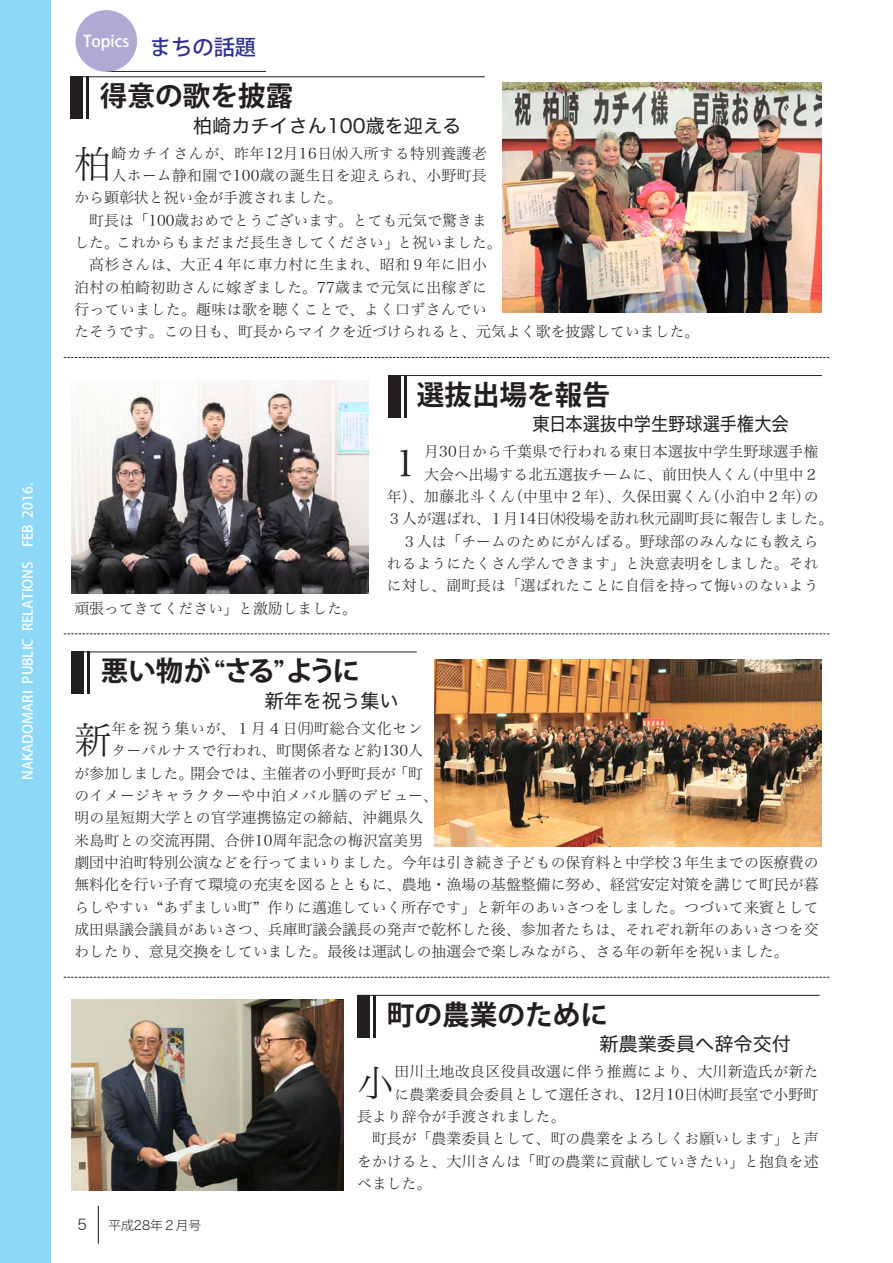
<style>
.page{position:relative;width:893px;height:1263px;background:#fff}
.page>*{position:absolute;margin:0;border:0;box-sizing:border-box;transform-origin:0 0}
.t1{font:37.2px "Hira Min Pro W2";color:#231f20}
.t2{font:700 27.6px "Koz Go Pro";color:#231f20}
.t3{font:700 27.6px "Koz Go Pro";letter-spacing:-.07em;color:#231f20}
.t4{font:19.2px "Hira Kaku Std W4";color:#231f20}
.t5{font:19.2px "Hira Kaku Std W4";color:#231f20;scale:.9 1}
.t6{font:500 15.9px "Koz Go Pro";color:#fff}
.t7{font:14.85px "Hira Min Pro W2";color:#231f20}
.t8{font:14.85px "Hira Min Pro W2";letter-spacing:.02em;color:#231f20}
.t9{font:14.85px "Hira Min Pro W2";letter-spacing:.025em;color:#231f20}
.t10{font:14.85px "Hira Min Pro W2";letter-spacing:.035em;color:#231f20}
.t11{font:14.85px "Hira Min Pro W2";letter-spacing:.04em;color:#231f20}
.t12{font:14.85px "Hira Min Pro W2";letter-spacing:.055em;color:#231f20}
.t13{font:14.85px "Hira Kaku Std W2";color:#231f20}
.t14{font:500 13.8px "Koz Go Pro";color:#fff}
.t15{font:300 12.75px "Koz Go Pro";color:#231f20}
.s1{font-size:21.3px;color:#2e3092}
.s2{font-family:"Koz Min Pr 6 N";font-weight:800}
.s3{font-family:"Hira Kaku Std W2";font-weight:400}
</style>
<div class="page">
<hr style="left:98px;top:1206px;width:1px;height:37px;background:#231f20">
<div style="left:0;top:0;width:51px;height:1263px;background:#8dd7f7"></div>
<hr style="left:107px;top:71px;width:159px;height:1px;background:#231f20">
<div style="left:75px;top:10px;width:62px;height:62px;background:#afaad3;border-radius:50%"></div>
<img style="left:71px;top:381px;width:298px;height:212px">
<img style="left:503px;top:83px;width:319px;height:230px">
<img style="left:435px;top:659px;width:387px;height:187px">
<img style="left:71px;top:999px;width:272px;height:192px">
<div style="left:70px;top:77px;width:13px;height:42px;background:#231f20"></div>
<hr style="left:86px;top:77px;width:2px;height:42px;background:#231f20">
<hr style="left:70px;top:77px;width:414px;height:1px;background:#231f20">
<div style="left:71px;top:652px;width:13px;height:42px;background:#231f20"></div>
<hr style="left:87px;top:652px;width:2px;height:42px;background:#231f20">
<hr style="left:71px;top:652px;width:345px;height:1px;background:#231f20">
<div style="left:388px;top:375px;width:13px;height:43px;background:#231f20"></div>
<hr style="left:404px;top:375px;width:2px;height:43px;background:#231f20">
<hr style="left:388px;top:375px;width:433px;height:1px;background:#231f20">
<div style="left:357px;top:995px;width:13px;height:42px;background:#231f20"></div>
<hr style="left:373px;top:995px;width:2px;height:42px;background:#231f20">
<hr style="left:357px;top:995px;width:462px;height:1px;background:#231f20">
<svg style="left:64px;top:634px;width:765px;height:1px"></svg>
<svg style="left:64px;top:357px;width:765px;height:1px"></svg>
<svg style="left:64px;top:977px;width:765px;height:1px"></svg>
<p class="t14" style="left:19px;top:780px;width:298px;rotate:-90deg">NAKADOMARI PUBLIC RELATIONS　FEB 2016.</p>
<p class="t6" style="left:83px;top:31px;width:175px">Topics <span class="s1">まちの話題</span></p>
<p class="t2" style="left:100px;top:78px;width:195px">得意の歌を披露</p>
<p class="t4" style="left:193px;top:111px;width:270px">柏崎カチイさん100歳を迎える</p>
<p class="t1" style="left:74px;top:133px;width:39px">柏</p>
<p class="t11" style="left:112px;top:141px;width:377px">崎カチイさんが、昨年12月16日㈬入所する特別養護老</p>
<p class="t8" style="left:112px;top:163px;width:377px">人ホーム静和園で100歳の誕生日を迎えられ、小野町長</p>
<p class="t7" style="left:74px;top:185px;width:269px">から顕彰状と祝い金が手渡されました。</p>
<p class="t7" style="left:74px;top:207px;width:414px">　町長は「100歳おめでとうございます。とても元気で驚きま</p>
<p class="t7" style="left:74px;top:230px;width:429px">した。これからもまだまだ長生きしてください」と祝いました。</p>
<p class="t10" style="left:74px;top:252px;width:414px">　高杉さんは、大正４年に車力村に生まれ、昭和９年に旧小</p>
<p class="t8" style="left:74px;top:274px;width:414px">泊村の柏崎初助さんに嫁ぎました。77歳まで元気に出稼ぎに</p>
<p class="t10" style="left:74px;top:297px;width:414px">行っていました。趣味は歌を聴くことで、よく口ずさんでい</p>
<p class="t7" style="left:74px;top:319px;width:627px">たそうです。この日も、町長からマイクを近づけられると、元気よく歌を披露していました。</p>
<p class="t2" style="left:417px;top:377px;width:195px">選抜出場を報告</p>
<p class="t5" style="left:532px;top:410px;width:286px">東日本選抜中学生野球選手権大会</p>
<p class="t7" style="left:74px;top:595px;width:284px">頑張ってきてください」と激励しました。</p>
<p class="t1" style="left:387px;top:431px;width:39px">１</p>
<p class="t7" style="left:424px;top:439px;width:396px">月30日から千葉県で行われる東日本選抜中学生野球選手権</p>
<p class="t7" style="left:424px;top:462px;width:396px">大会へ出場する北五選抜チームに、前田快人くん（中里中２</p>
<p class="t9" style="left:387px;top:484px;width:433px">年）、加藤北斗くん（中里中２年）、久保田翼くん（小泊中２年）の</p>
<p class="t7" style="left:387px;top:506px;width:448px">３人が選ばれ、１月14日㈭役場を訪れ秋元副町長に報告しました。</p>
<p class="t7" style="left:387px;top:528px;width:433px">　３人は「チームのためにがんばる。野球部のみんなにも教えら</p>
<p class="t7" style="left:387px;top:551px;width:433px">れるようにたくさん学んできます」と決意表明をしました。それ</p>
<p class="t7" style="left:387px;top:573px;width:433px">に対し、副町長は「選ばれたことに自信を持って悔いのないよう</p>
<p class="t3" style="left:101px;top:653px;width:261px">悪い物が <span class="s2">“</span>さる<span class="s2">”</span>ように</p>
<p class="t4" style="left:265px;top:686px;width:135px">新年を祝う集い</p>
<p class="t1" style="left:74px;top:708px;width:39px">新</p>
<p class="t12" style="left:112px;top:716px;width:313px">年を祝う集いが、１月４日㈪町総合文化セン</p>
<p class="t7" style="left:112px;top:738px;width:313px">ターパルナスで行われ、町関係者など約130人</p>
<p class="t7" style="left:74px;top:760px;width:350px">が参加しました。開会では、主催者の小野町長が「町</p>
<p class="t9" style="left:74px;top:783px;width:365px">のイメージキャラクターや中泊メバル膳のデビュー、</p>
<p class="t8" style="left:74px;top:805px;width:350px">明の星短期大学との官学連携協定の締結、沖縄県久</p>
<p class="t7" style="left:74px;top:827px;width:350px">米島町との交流再開、合併10周年記念の梅沢富美男</p>
<p class="t7" style="left:74px;top:850px;width:746px">劇団中泊町特別公演などを行ってまいりました。今年は引き続き子どもの保育料と中学校３年生までの医療費の</p>
<p class="t7" style="left:74px;top:872px;width:746px">無料化を行い子育て環境の充実を図るとともに、農地・漁場の基盤整備に努め、経営安定対策を講じて町民が暮</p>
<p class="t7" style="left:74px;top:894px;width:746px">らしやすい “あずましい町” 作りに邁進していく所存です」と新年のあいさつをしました。つづいて来賓として</p>
<p class="t7" style="left:74px;top:916px;width:746px">成田県議会議員があいさつ、兵庫町議会議長の発声で乾杯した後、参加者たちは、それぞれ新年のあいさつを交</p>
<p class="t7" style="left:74px;top:939px;width:716px">わしたり、意見交換をしていました。最後は運試しの抽選会で楽しみながら、さる年の新年を祝いました。</p>
<p class="t2" style="left:387px;top:997px;width:223px">町の農業のために</p>
<p class="t4" style="left:600px;top:1029px;width:193px">新農業委員へ辞令交付</p>
<p class="t13" style="left:78px;top:1213px;width:11px">5</p>
<p class="t15" style="left:108px;top:1216px;width:94px">平成<span class="s3">28</span>年<span class="s3">２</span>月号</p>
<p class="t1" style="left:357px;top:1051px;width:39px">小</p>
<p class="t8" style="left:394px;top:1059px;width:426px">田川土地改良区役員改選に伴う推薦により、大川新造氏が新た</p>
<p class="t7" style="left:394px;top:1081px;width:425px">に農業委員会委員として選任され、12月10日㈭町長室で小野町</p>
<p class="t7" style="left:357px;top:1104px;width:210px">長より辞令が手渡されました。</p>
<p class="t7" style="left:357px;top:1126px;width:463px">　町長が「農業委員として、町の農業をよろしくお願いします」と声</p>
<p class="t7" style="left:357px;top:1148px;width:463px">をかけると、大川さんは「町の農業に貢献していきたい」と抱負を述</p>
<p class="t7" style="left:357px;top:1171px;width:76px">べました。</p>
</div>
